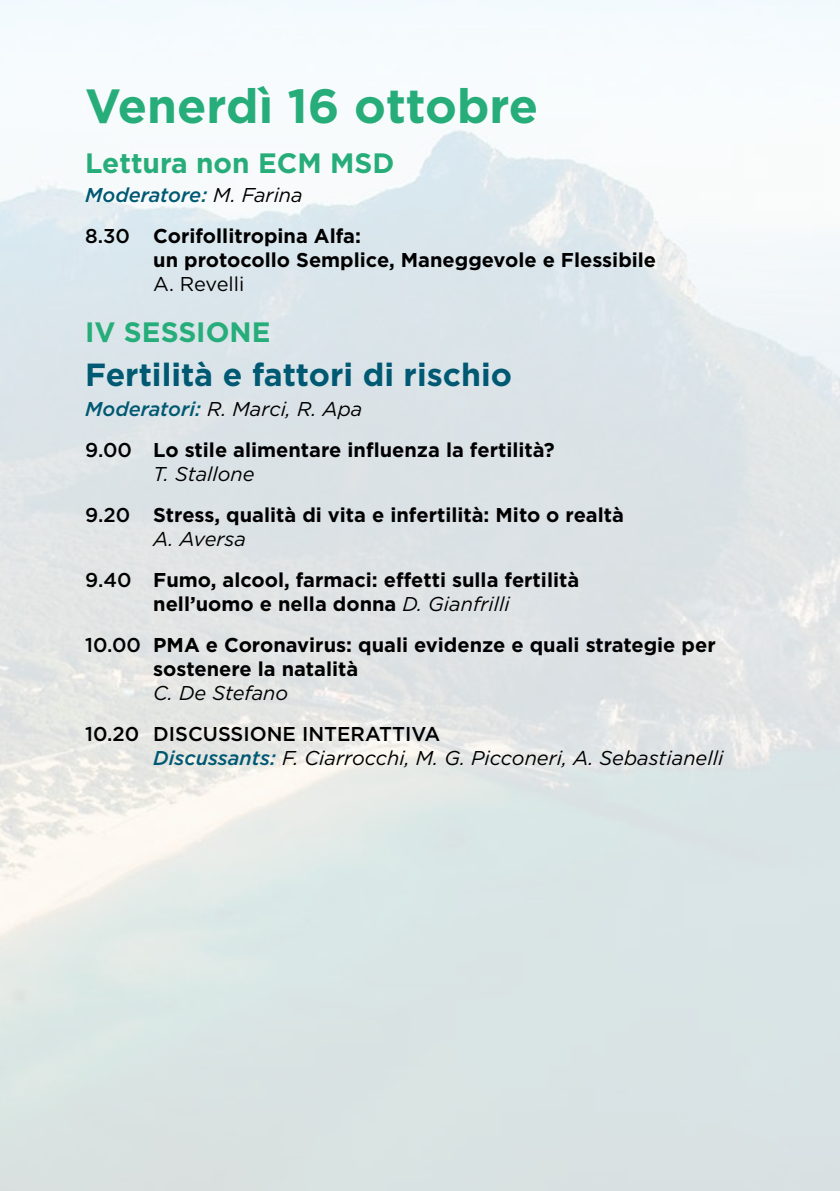
<style>
.page{position:relative;width:840px;height:1191px;background:#fff}
.page>*{position:absolute;margin:0;border:0;box-sizing:border-box;transform-origin:0 0}
.t1{font:700 48px "Gotham";color:#27ad7a}
.t2{font:700 32px "Gotham";color:#005972}
.t3{font:700 28px "Gotham";color:#27ad7a}
.t4{font:700 20px/41px "Gotham";color:#000}
.t5{font:italic 20px/24px "Gotham";color:#000}
.t6{font:20px "Gotham";letter-spacing:-.005em;color:#000}
.s1{font-weight:500;font-style:italic;color:#005972}
.s2{font-weight:400;font-style:italic}
.s3{font-weight:500}
.s4{font-weight:500;font-style:normal}
.s5{font-weight:500;color:#005972}
</style>
<div class="page">
<h1 class="t1" style="left:85px;top:75px;width:454px">Venerdì 16 ottobre</h1>
<h3 class="t3" style="left:85px;top:144px;width:311px">Lettura non ECM MSD</h3>
<p class="t4" style="left:85px;top:175px;width:277px"><span class="s1">Moderatore:</span> <span class="s2">M. Farina<br></span><span class="s3">8.30</span> Corifollitropina Alfa:</p>
<p class="t4" style="left:153px;top:240px;width:504px">un protocollo Semplice, Maneggevole e Flessibile</p>
<p class="t6" style="left:153px;top:271px;width:93px">A. Revelli</p>
<h3 class="t3" style="left:85px;top:313px;width:187px">IV SESSIONE</h3>
<h2 class="t2" style="left:85px;top:353px;width:428px">Fertilità e fattori di rischio</h2>
<p class="t4" style="left:85px;top:388px;width:471px"><span class="s1">Moderatori:</span> <span class="s2">R. Marci, R. Apa<br></span><span class="s3">9.00</span> Lo stile alimentare influenza la fertilità?</p>
<p class="t4" style="left:85px;top:453px;width:540px;text-indent:68px"><span class="s2">T. Stallone<br></span><span class="s3">9.20</span> Stress, qualità di vita e infertilità: Mito o realtà</p>
<p class="t4" style="left:85px;top:518px;width:495px;text-indent:68px"><span class="s2">A. Aversa<br></span><span class="s3">9.40</span> Fumo, alcool, farmaci: effetti sulla fertilità</p>
<p class="t4" style="left:85px;top:583px;width:631px;text-indent:68px">nell’uomo e nella donna <span class="s2">D. Gianfrilli<br></span><span class="s3">10.00</span> PMA e Coronavirus: quali evidenze e quali strategie per</p>
<p class="t4" style="left:153px;top:648px;width:206px">sostenere la natalità</p>
<p class="t5" style="left:153px;top:680px;width:136px">C. De Stefano</p>
<p class="t5" style="left:153px;top:721px;width:571px;text-indent:-68px"><span class="s4">10.20 DISCUSSIONE INTERATTIVA<br></span><span class="s5">Discussants:</span> F. Ciarrocchi, M. G. Picconeri, A. Sebastianelli</p>
</div>
